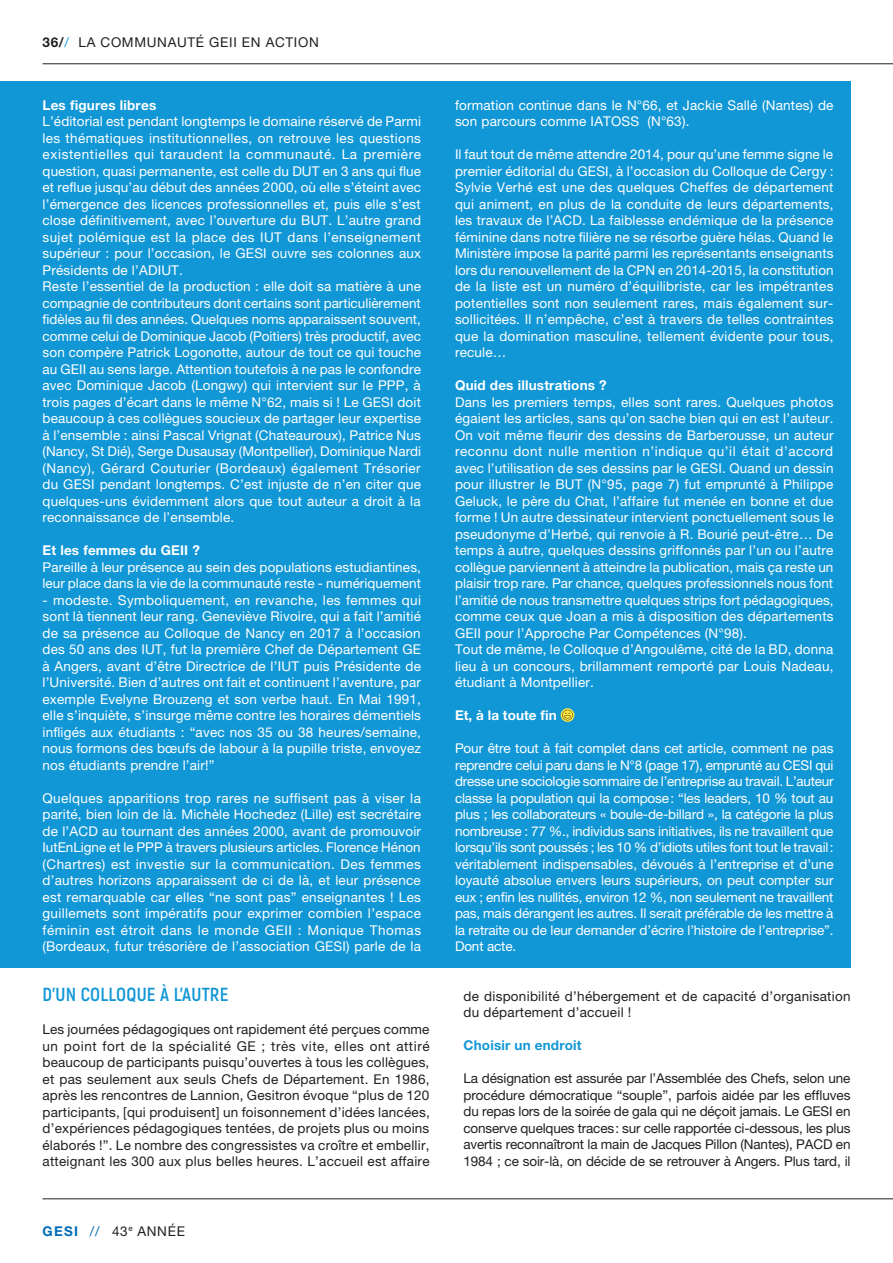
<style>
.page{position:relative;width:893px;height:1263px;background:#fff}
.page>*{position:absolute;margin:0;border:0;box-sizing:border-box;transform-origin:0 0}
.t1{font:700 18.9px "Akrobat";letter-spacing:.01em;color:#1197d6}
.t2{font:13.5px/16.5px "Helvetica Neue LT Pro";letter-spacing:.015em;color:#fff}
.t3{font:13.5px/16.5px "Helvetica Neue LT Pro";letter-spacing:.02em;color:#231f20;text-align:justify}
.t4{font:700 13.5px "Helvetica Neue LT Pro";letter-spacing:.015em;color:#fff}
.t5{font:13.5px "Helvetica Neue LT Pro";letter-spacing:.05em;color:#231f20}
.t6{font:700 13.5px "Helvetica Neue LT Pro";letter-spacing:.015em;color:#1197d6}
.s1{font-weight:700}
.s2{color:#1197d6}
.s3{font-weight:700;color:#006cb7}
.s4{color:#006cb7}
</style>
<div class="page">
<hr style="left:43px;top:63px;width:850px;height:1px;background:#231f20">
<hr style="left:43px;top:1198px;width:850px;height:1px;background:#231f20">
<div style="left:0;top:82px;width:850px;height:886px;background:#1197d6"></div>
<svg style="left:561px;top:708px;width:13px;height:14px"></svg>
<svg style="left:562px;top:710px;width:11px;height:10px"></svg>
<p class="t5" style="left:43px;top:34px;width:278px"><span class="s1">36/</span><span class="s2">/</span> LA COMMUNAUTÉ GEII EN ACTION</p>
<p class="t4" style="left:43px;top:97px;width:115px">Les figures libres</p>
<p class="t2" style="left:43px;top:113px;width:380px">L’éditorial est pendant longtemps le domaine réservé de Parmi les thématiques institutionnelles, on retrouve les questions existentielles qui taraudent la communauté. La première question, quasi permanente, est celle du DUT en 3 ans qui flue et reflue jusqu’au début des années 2000, où elle s’éteint avec l’émergence des licences professionnelles et, puis elle s’est close définitivement, avec l’ouverture du BUT. L’autre grand sujet polémique est la place des IUT dans l’enseignement supérieur : pour l’occasion, le GESI ouvre ses colonnes aux Présidents de l’ADIUT.<br>Reste l’essentiel de la production : elle doit sa matière à une compagnie de contributeurs dont certains sont particulièrement fidèles au fil des années. Quelques noms apparaissent souvent, comme celui de Dominique Jacob (Poitiers) très productif, avec son compère Patrick Logonotte, autour de tout ce qui touche au GEII au sens large. Attention toutefois à ne pas le confondre avec Dominique Jacob (Longwy) qui intervient sur le PPP, à trois pages d’écart dans le même N°62, mais si ! Le GESI doit beaucoup à ces collègues soucieux de partager leur expertise à l’ensemble : ainsi Pascal Vrignat (Chateauroux), Patrice Nus (Nancy, St Dié), Serge Dusausay (Montpellier), Dominique Nardi (Nancy), Gérard Couturier (Bordeaux) également Trésorier du GESI pendant longtemps. C’est injuste de n’en citer que quelques-uns évidemment alors que tout auteur a droit à la reconnaissance de l’ensemble.</p>
<p class="t4" style="left:43px;top:542px;width:159px">Et les femmes du GEII ?</p>
<p class="t2" style="left:43px;top:558px;width:380px">Pareille à leur présence au sein des populations estudiantines, leur place dans la vie de la communauté reste - numériquement</p>
<p class="t2" style="left:43px;top:591px;width:380px;text-align:justify">- modeste. Symboliquement, en revanche, les femmes qui sont là tiennent leur rang. Geneviève Rivoire, qui a fait l’amitié de sa présence au Colloque de Nancy en 2017 à l’occasion des 50 ans des IUT, fut la première Chef de Département GE à Angers, avant d’être Directrice de l’IUT puis Présidente de l’Université. Bien d’autres ont fait et continuent l’aventure, par exemple Evelyne Brouzeng et son verbe haut. En Mai 1991, elle s’inquiète, s’insurge même contre les horaires démentiels infligés aux étudiants : “avec nos 35 ou 38 heures/semaine, nous formons des bœufs de labour à la pupille triste, envoyez nos étudiants prendre l’air!”</p>
<p class="t2" style="left:43px;top:789px;width:380px;text-align:justify">Quelques apparitions trop rares ne suffisent pas à viser la parité, bien loin de là. Michèle Hochedez (Lille) est secrétaire de l’ACD au tournant des années 2000, avant de promouvoir IutEnLigne et le PPP à travers plusieurs articles. Florence Hénon (Chartres) est investie sur la communication. Des femmes d’autres horizons apparaissent de ci de là, et leur présence est remarquable car elles “ne sont pas” enseignantes ! Les guillemets sont impératifs pour exprimer combien l’espace féminin est étroit dans le monde GEII : Monique Thomas (Bordeaux, futur trésorière de l’association GESI) parle de la</p>
<h1 class="t1" style="left:43px;top:983px;width:187px">D’UN COLLOQUE À L’AUTRE</h1>
<p class="t3" style="left:43px;top:1021px;width:389px">Les journées pédagogiques ont rapidement été perçues comme un point fort de la spécialité GE ; très vite, elles ont attiré beaucoup de participants puisqu’ouvertes à tous les collègues, et pas seulement aux seuls Chefs de Département. En 1986, après les rencontres de Lannion, Gesitron évoque “plus de 120 participants, [qui produisent] un foisonnement d’idées lancées, d’expériences pédagogiques tentées, de projets plus ou moins élaborés !”. Le nombre des congressistes va croître et embellir, atteignant les 300 aux plus belles heures. L’accueil est affaire</p>
<p class="t3" style="left:43px;top:1223px;width:144px"><span class="s3">GESI</span> <span class="s4">//</span> 43<sup>e</sup> ANNÉE</p>
<p class="t2" style="left:455px;top:96px;width:380px">formation continue dans le N°66, et Jackie Sallé (Nantes) de son parcours comme IATOSS (N°63).</p>
<p class="t2" style="left:455px;top:146px;width:380px;text-align:justify">Il faut tout de même attendre 2014, pour qu’une femme signe le premier éditorial du GESI, à l’occasion du Colloque de Cergy :<br>Sylvie Verhé est une des quelques Cheffes de département qui animent, en plus de la conduite de leurs départements, les travaux de l’ACD. La faiblesse endémique de la présence féminine dans notre filière ne se résorbe guère hélas. Quand le Ministère impose la parité parmi les représentants enseignants lors du renouvellement de la CPN en 2014-2015, la constitution de la liste est un numéro d’équilibriste, car les impétrantes potentielles sont non seulement rares, mais également sur&shy;sollicitées. Il n’empêche, c’est à travers de telles contraintes que la domination masculine, tellement évidente pour tous, recule…</p>
<p class="t4" style="left:455px;top:377px;width:153px">Quid des illustrations ?</p>
<p class="t2" style="left:455px;top:393px;width:380px">Dans les premiers temps, elles sont rares. Quelques photos égaient les articles, sans qu’on sache bien qui en est l’auteur.<br>On voit même fleurir des dessins de Barberousse, un auteur reconnu dont nulle mention n’indique qu’il était d’accord avec l’utilisation de ses dessins par le GESI. Quand un dessin pour illustrer le BUT (N°95, page 7) fut emprunté à Philippe Geluck, le père du Chat, l’affaire fut menée en bonne et due forme ! Un autre dessinateur intervient ponctuellement sous le pseudonyme d’Herbé, qui renvoie à R. Bourié peut-être… De temps à autre, quelques dessins griffonnés par l’un ou l’autre collègue parviennent à atteindre la publication, mais ça reste un plaisir trop rare. Par chance, quelques professionnels nous font l’amitié de nous transmettre quelques strips fort pédagogiques, comme ceux que Joan a mis à disposition des départements GEII pour l’Approche Par Compétences (N°98).<br>Tout de même, le Colloque d’Angoulême, cité de la BD, donna lieu à un concours, brillamment remporté par Louis Nadeau, étudiant à Montpellier.</p>
<p class="t4" style="left:455px;top:707px;width:103px">Et, à la toute fin</p>
<p class="t2" style="left:455px;top:740px;width:380px;text-align:justify">Pour être tout à fait complet dans cet article, comment ne pas reprendre celui paru dans le N°8 (page 17), emprunté au CESI qui dresse une sociologie sommaire de l’entreprise au travail. L’auteur classe la population qui la compose: “les leaders, 10 % tout au plus ; les collaborateurs « boule-de-billard », la catégorie la plus nombreuse : 77 %., individus sans initiatives, ils ne travaillent que lorsqu’ils sont poussés ; les 10 % d’idiots utiles font tout le travail: véritablement indispensables, dévoués à l’entreprise et d’une loyauté absolue envers leurs supérieurs, on peut compter sur eux ; enfin les nullités, environ 12 %, non seulement ne travaillent pas, mais dérangent les autres. Il serait préférable de les mettre à la retraite ou de leur demander d’écrire l’histoire de l’entreprise”.<br>Dont acte.</p>
<p class="t3" style="left:463px;top:987px;width:388px">de disponibilité d’hébergement et de capacité d’organisation du département d’accueil !</p>
<p class="t6" style="left:463px;top:1037px;width:120px">Choisir un endroit</p>
<p class="t3" style="left:463px;top:1070px;width:389px">La désignation est assurée par l’Assemblée des Chefs, selon une procédure démocratique “souple”, parfois aidée par les effluves du repas lors de la soirée de gala qui ne déçoit jamais. Le GESI en conserve quelques traces: sur celle rapportée ci-dessous, les plus avertis reconnaîtront la main de Jacques Pillon (Nantes), PACD en 1984 ; ce soir-là, on décide de se retrouver à Angers. Plus tard, il</p>
</div>
